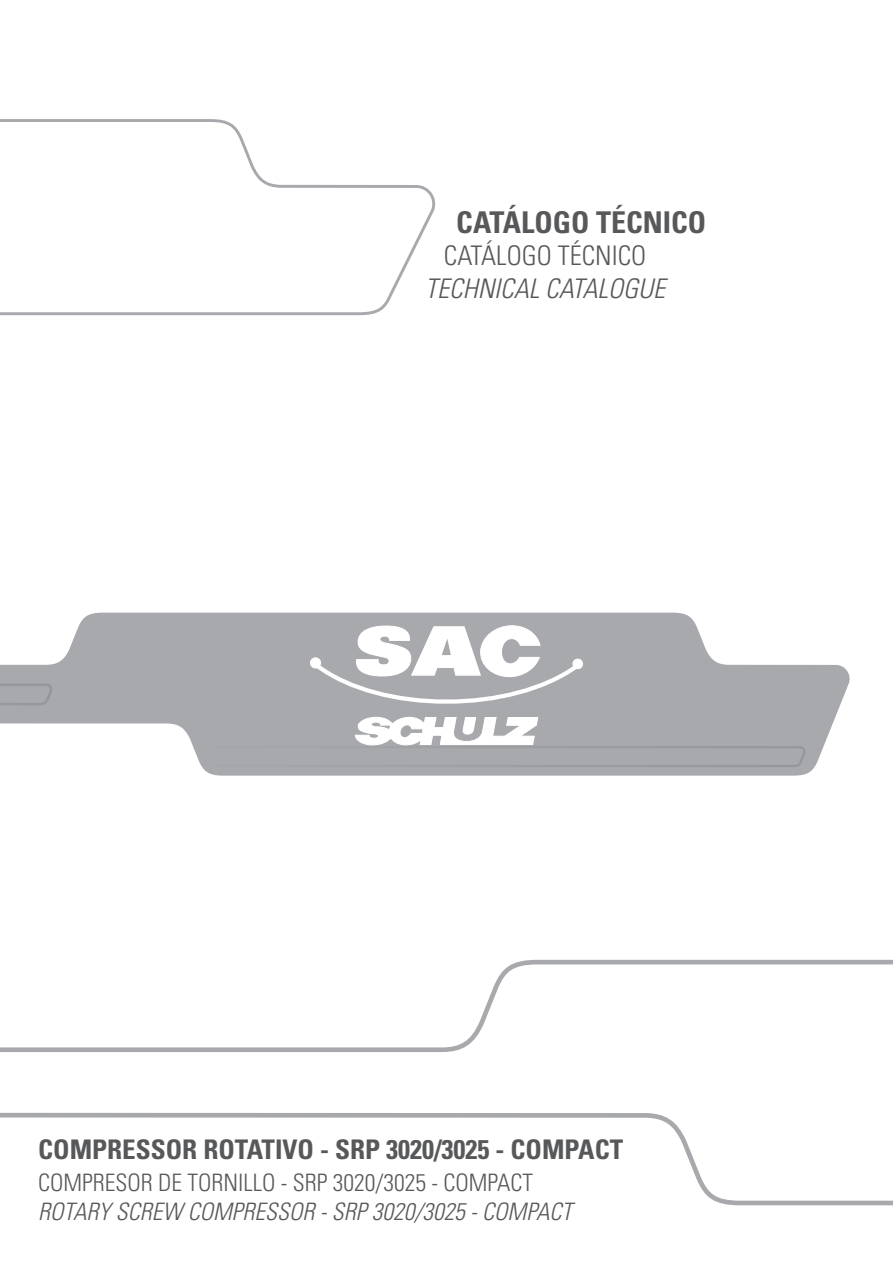
<style>
.page{position:relative;width:893px;height:1263px;background:#fff}
.page>*{position:absolute;margin:0;border:0;box-sizing:border-box;transform-origin:0 0}
.t1{font:700 condensed 30px "Univers LT Std";color:#57585a}
.t2{font:700 condensed 27px "Univers LT Std";color:#57585a}
.t3{font:italic 300 condensed 27px "Univers LT Std";color:#57585a}
.t4{font:300 condensed 27px "Univers LT Std";color:#57585a}
.t5{font:italic 300 condensed 24px "Univers LT Std";color:#57585a}
.t6{font:300 condensed 24px "Univers LT Std";color:#57585a}
</style>
<div class="page">
<svg style="left:0;top:959px;width:893px;height:247px"></svg>
<svg style="left:0;top:613px;width:850px;height:163px;fill:#a8a9ad"></svg>
<img style="left:0;top:683px;width:53px;height:22px">
<img style="left:214px;top:746px;width:591px;height:21px">
<div style="left:310px;top:657px;width:11px;height:11px;border:1px solid #fff;border-radius:50%"></div>
<svg style="left:311px;top:625px;width:272px;height:121px"></svg>
<svg style="left:0;top:119px;width:436px;height:197px"></svg>
<p class="t1" style="left:456px;top:204px;width:251px">CATÁLOGO TÉCNICO</p>
<p class="t4" style="left:444px;top:239px;width:204px">CATÁLOGO TÉCNICO</p>
<p class="t3" style="left:425px;top:272px;width:241px">TECHNICAL CATALOGUE</p>
<p class="t2" style="left:38px;top:1133px;width:586px">COMPRESSOR ROTATIVO - SRP 3020/3025 - COMPACT</p>
<p class="t6" style="left:38px;top:1168px;width:496px">COMPRESOR DE TORNILLO - SRP 3020/3025 - COMPACT</p>
<p class="t5" style="left:38px;top:1197px;width:535px">ROTARY SCREW COMPRESSOR - SRP 3020/3025 - COMPACT</p>
</div>
